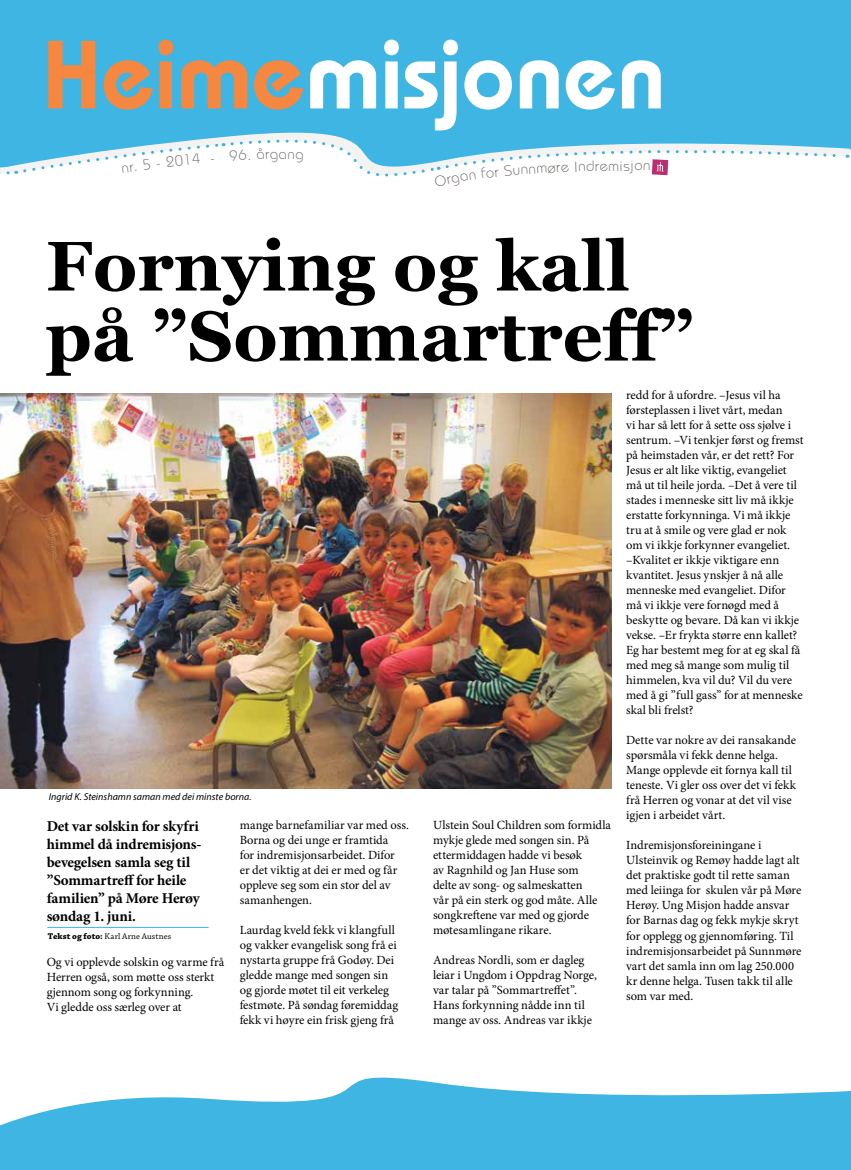
<style>
.page{position:relative;width:851px;height:1170px;background:#fff}
.page>*{position:absolute;margin:0;border:0;box-sizing:border-box;transform-origin:0 0}
.t1{font:600 96.62px "Bauhaus Std";color:#fff}
.t2{font:700 70px/70px "Georgia";color:#000}
.t3{font:700 15px/18px "Minion Pro";letter-spacing:-.01em;color:#000}
.t4{font:300 14.62px "Bauhaus Std";letter-spacing:.035em;color:#5d5752}
.t5{font:12.5px/15px "Minion Pro";letter-spacing:-.005em;color:#000}
.t6{font:italic 10px "Myriad Pro";color:#000}
.t7{font:8.75px "Chaparral Pro";letter-spacing:.015em;color:#000}
.s1{color:#f68740}
.s2{font-weight:700}
</style>
<div class="page">
<div style="left:0;top:0;width:850px;height:127px;background:#3fb5e3"></div>
<svg style="left:0;top:1077px;width:850px;height:92px;fill:#3fb5e3"></svg>
<img style="left:0;top:393px;width:611px;height:395px">
<hr style="left:47px;top:927px;width:161px;height:1px;background:#3fb5e3">
<svg style="left:0;top:127px;width:851px;height:50px"></svg>
<h1 class="t1" style="left:42px;top:16px;width:624px"><span class="s1">Heime</span>misjonen</h1>
<p class="t4" style="left:287px;top:145px;width:9px">n</p>
<p class="t4" style="left:586px;top:157px;width:34px;rotate:-1deg">drem</p>
<p class="t4" style="left:619px;top:157px;width:32px">isjon</p>
<h2 class="t2" style="left:46px;top:231px;width:649px">Fornying og kall på ”Sommartreff”</h2>
<p class="t6" style="left:49px;top:790px;width:204px">Ingrid K. Steinshamn saman med dei minste borna.</p>
<p class="t3" style="left:47px;top:817px;width:156px">Det var solskin for skyfri himmel då indremisjons&shy;bevegelsen samla seg til ”Sommartreff for heile familien” på Møre Herøy søndag 1. juni.</p>
<p class="t5" style="left:47px;top:954px;width:179px">Og vi opplevde solskin og varme frå<br>Herren også, som møtte oss sterkt gjennom song og forkynning.<br>Vi gledde oss særleg over at</p>
<p class="t7" style="left:48px;top:931px;width:125px"><span class="s2">Tekst og foto:</span> Karl Arne Austnes</p>
<p class="t5" style="left:240px;top:817px;width:170px">mange barnefamiliar var med oss.<br>Borna og dei unge er framtida<br>for indremisjonsarbeidet. Difor<br>er det viktig at dei er med og får oppleve seg som ein stor del av samanhengen.</p>
<p class="t5" style="left:240px;top:922px;width:160px">Laurdag kveld fekk vi klangfull og vakker evangelisk song frå ei nystarta gruppe frå Godøy. Dei gledde mange med songen sin og gjorde møtet til eit verkeleg festmøte. På søndag føremiddag fekk vi høyre ein frisk gjeng frå</p>
<p class="t5" style="left:433px;top:817px;width:179px">Ulstein Soul Children som formidla mykje glede med songen sin. På ettermiddagen hadde vi besøk<br>av Ragnhild og Jan Huse som<br>delte av song- og salmeskatten<br>vår på ein sterk og god måte. Alle songkreftene var med og gjorde møtesamlingane rikare.</p>
<p class="t5" style="left:433px;top:952px;width:165px">Andreas Nordli, som er dagleg leiar i Ungdom i Oppdrag Norge, var talar på ”Sommartreffet”.<br>Hans forkynning nådde inn til mange av oss. Andreas var ikkje</p>
<p class="t5" style="left:626px;top:387px;width:179px">redd for å ufordre. –Jesus vil ha førsteplassen i livet vårt, medan<br>vi har så lett for å sette oss sjølve i sentrum. –Vi tenkjer først og fremst på heimstaden vår, er det rett? For<br>Jesus er alt like viktig, evangeliet må ut til heile jorda. –Det å vere til stades i menneske sitt liv må ikkje erstatte forkynninga. Vi må ikkje tru at å smile og vere glad er nok om vi ikkje forkynner evangeliet. –Kvalitet er ikkje viktigare enn kvantitet. Jesus ynskjer å nå alle menneske med evangeliet. Difor må vi ikkje vere fornøgd med å beskytte og bevare. Då kan vi ikkje vekse. –Er frykta større enn kallet?<br>Eg har bestemt meg for at eg skal få med meg så mange som mulig til himmelen, kva vil du? Vil du vere med å gi ”full gass” for at menneske skal bli frelst?</p>
<p class="t5" style="left:626px;top:733px;width:171px">Dette var nokre av dei ransakande spørsmåla vi fekk denne helga.<br>Mange opplevde eit fornya kall til teneste. Vi gler oss over det vi fekk frå Herren og vonar at det vil vise igjen i arbeidet vårt.</p>
<p class="t5" style="left:626px;top:838px;width:177px">Indremisjonsforeiningane i<br>Ulsteinvik og Remøy hadde lagt alt det praktiske godt til rette saman med leiinga for skulen vår på Møre<br>Herøy. Ung Misjon hadde ansvar for Barnas dag og fekk mykje skryt for opplegg og gjennomføring. Til indremisjonsarbeidet på Sunnmøre vart det samla inn om lag 250.000 kr denne helga. Tusen takk til alle som var med.</p>
</div>
